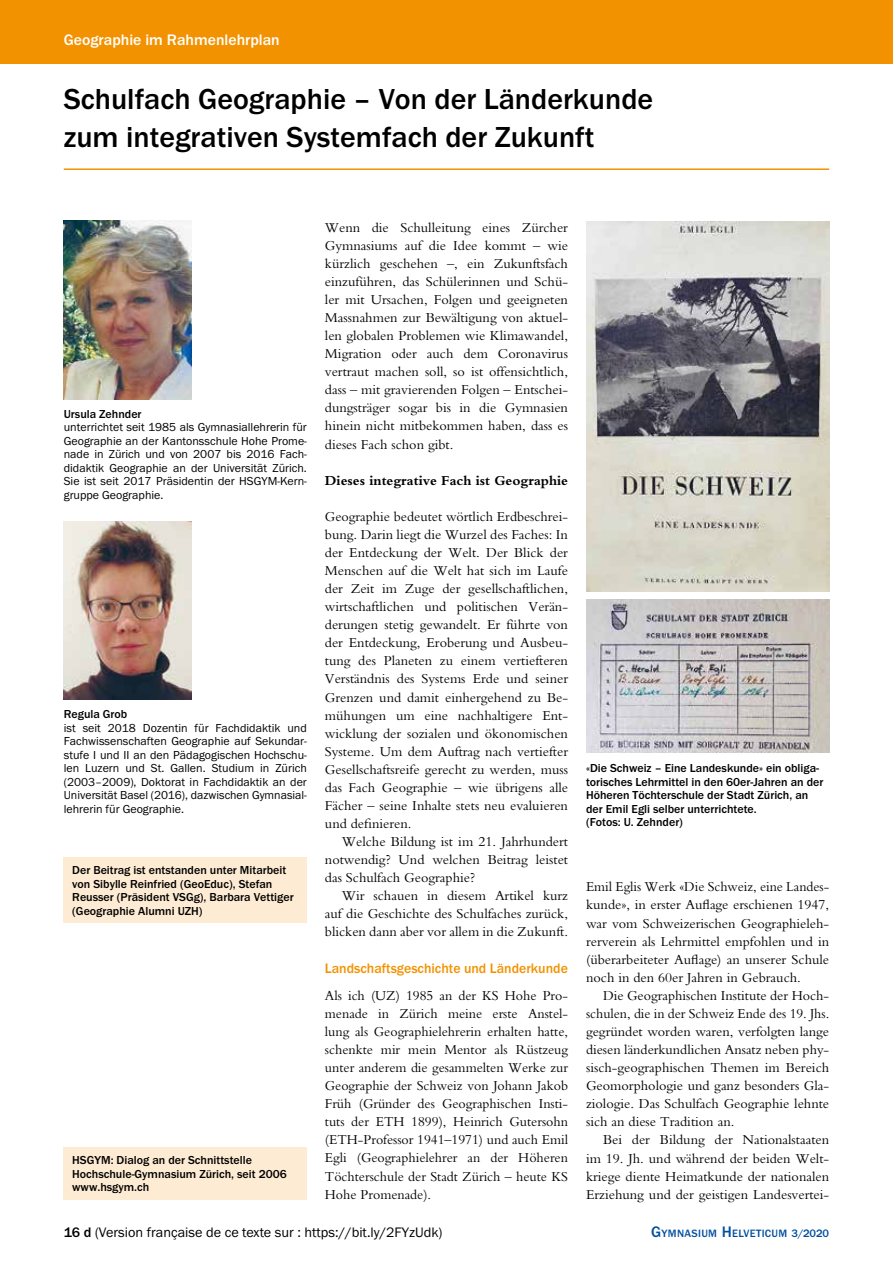
<style>
.page{position:relative;width:893px;height:1263px;background:#fff}
.page>*{position:absolute;margin:0;border:0;box-sizing:border-box;transform-origin:0 0}
.t1{font:700 30px/38.2px "Franklin Gothic";color:#000}
.t2{font:700 15.75px "Franklin Gothic";color:#fff}
.t3{font:14.25px/18px "Bembo";color:#000;text-align:justify}
.t4{font:14.25px "Franklin Gothic";color:#000}
.t5{font:700 14.25px "Franklin Gothic";color:#f39200}
.t6{font:700 14.25px "Bembo";color:#000}
.t7{font:12px/13.5px "Franklin Gothic";color:#000;text-align:justify}
.t8{font:700 12px/13.5px "Franklin Gothic";color:#000}
.t9{font:700 10.95px "Franklin Gothic";letter-spacing:.03em;color:#004f9f}
.s1{font-weight:700}
.s2{font-size:15.75px}
.s3{font-size:11.25px}
</style>
<div class="page">
<div style="left:0;top:0;width:893px;height:64px;background:#f39200"></div>
<hr style="left:64px;top:168px;width:765px;height:2px;background:#f39200">
<img style="left:64px;top:221px;width:127px;height:178px">
<img style="left:64px;top:521px;width:127px;height:179px">
<div style="left:64px;top:857px;width:243px;height:66px;background:#feebd3"></div>
<div style="left:64px;top:1147px;width:243px;height:52px;background:#feebd3"></div>
<img style="left:586px;top:221px;width:243px;height:370px">
<img style="left:586px;top:600px;width:243px;height:153px">
<p class="t2" style="left:64px;top:31px;width:217px">Geographie im Rahmenlehrplan</p>
<h1 class="t1" style="left:64px;top:80px;width:591px">Schulfach Geographie – Von der Länderkunde zum integrativen Systemfach der Zukunft</h1>
<p class="t8" style="left:64px;top:407px;width:79px">Ursula Zehnder</p>
<p class="t7" style="left:64px;top:421px;width:245px">unterrichtet seit 1985 als Gymnasiallehrerin für Geographie an der Kantonsschule Hohe Prome&shy;nade in Zürich und von 2007 bis 2016 Fach&shy;didaktik Geographie an der Universität Zürich.<br>Sie ist seit 2017 Präsidentin der HSGYM-Kern&shy;gruppe Geographie.</p>
<p class="t8" style="left:64px;top:708px;width:65px">Regula Grob</p>
<p class="t7" style="left:64px;top:721px;width:245px">ist seit 2018 Dozentin für Fachdidaktik und Fachwissenschaften Geographie auf Sekundar&shy;stufe I und II an den Pädagogischen Hochschu&shy;len Luzern und St. Gallen. Studium in Zürich (2003–2009), Doktorat in Fachdidaktik an der Universität Basel (2016), dazwischen Gymnasial&shy;lehrerin für Geographie.</p>
<p class="t8" style="left:72px;top:864px;width:223px">Der Beitrag ist entstanden unter Mitarbeit von Sibylle Reinfried (GeoEduc), Stefan Reusser (Präsident VSGg), Barbara Vettiger (Geographie Alumni UZH)</p>
<p class="t8" style="left:72px;top:1154px;width:216px">HSGYM: Dialog an der Schnittstelle<br>Hochschule-Gymnasium Zürich, seit 2006 www.hsgym.ch</p>
<p class="t3" style="left:325px;top:218px;width:245px">Wenn die Schulleitung eines Zürcher Gymnasiums auf die Idee kommt – wie kürzlich geschehen –, ein Zukunftsfach einzuführen, das Schülerinnen und Schü&shy;ler mit Ursachen, Folgen und geeigneten Massnahmen zur Bewältigung von aktuel&shy;len globalen Problemen wie Klimawandel, Migration oder auch dem Coronavirus vertraut machen soll, so ist offensichtlich, dass – mit gravierenden Folgen – Entschei&shy;dungsträger sogar bis in die Gymnasien hinein nicht mitbekommen haben, dass es dieses Fach schon gibt.</p>
<p class="t6" style="left:325px;top:472px;width:245px">Dieses integrative Fach ist Geographie</p>
<p class="t3" style="left:325px;top:507px;width:245px">Geographie bedeutet wörtlich Erdbeschrei&shy;bung. Darin liegt die Wurzel des Faches: In der Entdeckung der Welt. Der Blick der Menschen auf die Welt hat sich im Laufe der Zeit im Zuge der gesellschaftlichen, wirtschaftlichen und politischen Verän&shy;derungen stetig gewandelt. Er führte von der Entdeckung, Eroberung und Ausbeu&shy;tung des Planeten zu einem vertiefteren Verständnis des Systems Erde und seiner Grenzen und damit einhergehend zu Be&shy;mühungen um eine nachhaltigere Ent&shy;wicklung der sozialen und ökonomischen Systeme. Um dem Auftrag nach vertiefter Gesellschaftsreife gerecht zu werden, muss das Fach Geographie – wie übrigens alle Fächer – seine Inhalte stets neu evaluieren und definieren.</p>
<p class="t3" style="left:325px;top:832px;width:245px;text-indent:17px">Welche Bildung ist im 21. Jahrhundert notwendig? Und welchen Beitrag leistet das Schulfach Geographie?</p>
<p class="t3" style="left:325px;top:887px;width:245px;text-indent:17px">Wir schauen in diesem Artikel kurz auf die Geschichte des Schulfaches zurück, blicken dann aber vor allem in die Zukunft.</p>
<p class="t5" style="left:325px;top:960px;width:244px">Landschaftsgeschichte und Länderkunde</p>
<p class="t3" style="left:325px;top:986px;width:245px">Als ich (UZ) 1985 an der KS Hohe Pro&shy;menade in Zürich meine erste Anstel&shy;lung als Geographielehrerin erhalten hatte, schenkte mir mein Mentor als Rüstzeug unter anderem die gesammelten Werke zur Geographie der Schweiz von Johann Jakob Früh (Gründer des Geographischen Insti&shy;tuts der ETH 1899), Heinrich Gutersohn (ETH-Professor 1941–1971) und auch Emil Egli (Geographielehrer an der Höheren Töchterschule der Stadt Zürich – heute KS Hohe Promenade).</p>
<p class="t8" style="left:586px;top:762px;width:239px">«Die Schweiz – Eine Landeskunde» ein obliga&shy;torisches Lehrmittel in den 60er-Jahren an der Höheren Töchterschule der Stadt Zürich, an der Emil Egli selber unterrichtete.<br>(Fotos: U. Zehnder)</p>
<p class="t3" style="left:586px;top:878px;width:245px">Emil Eglis Werk «Die Schweiz, eine Landes&shy;kunde», in erster Auflage erschienen 1947, war vom Schweizerischen Geographieleh&shy;rerverein als Lehrmittel empfohlen und in (überarbeiteter Auflage) an unserer Schule noch in den 60er Jahren in Gebrauch.</p>
<p class="t3" style="left:586px;top:986px;width:245px;text-indent:17px">Die Geographischen Institute der Hoch&shy;schulen, die in der Schweiz Ende des 19. Jhs. gegründet worden waren, verfolgten lange diesen länderkundlichen Ansatz neben phy&shy;sisch-geographischen Themen im Bereich Geomorphologie und ganz besonders Gla&shy;ziologie. Das Schulfach Geographie lehnte sich an diese Tradition an.</p>
<p class="t3" style="left:586px;top:1131px;width:245px;text-indent:17px">Bei der Bildung der Nationalstaaten im 19. Jh. und während der beiden Welt&shy;kriege diente Heimatkunde der nationalen Erziehung und der geistigen Landesvertei-</p>
<p class="t4" style="left:64px;top:1225px;width:380px"><span class="s1">16 d</span> (Version française de ce texte sur : https://bit.ly/2FYzUdk)</p>
<p class="t9" style="left:651px;top:1227px;width:179px"><span class="s2">G</span>YMNASIUM <span class="s2">H</span>ELVETICUM <span class="s3">3/2020</span></p>
</div>
